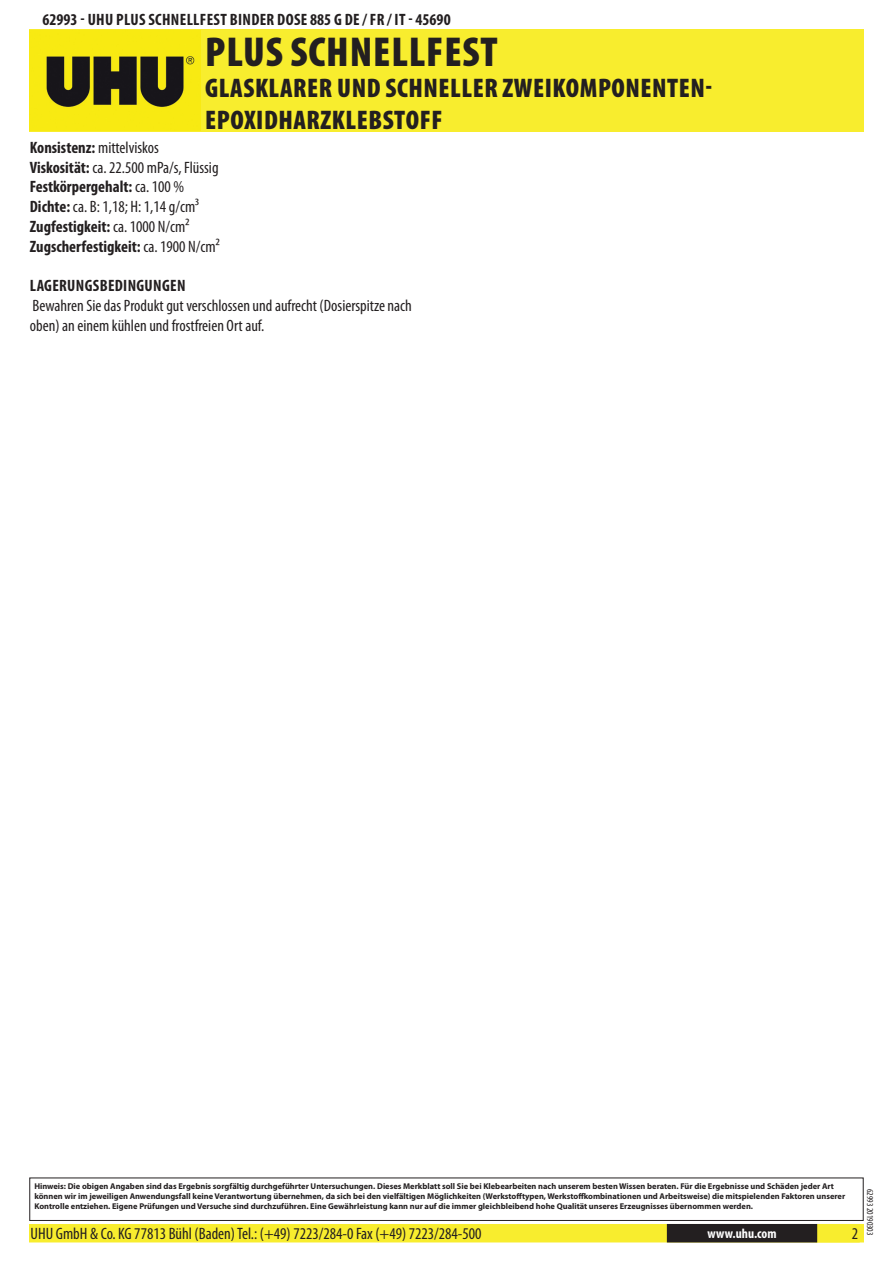
<style>
.page{position:relative;width:893px;height:1263px;background:#fff}
.page>*{position:absolute;margin:0;border:0;box-sizing:border-box;transform-origin:0 0}
.t1{font:900 condensed 42px "Myriad Pro";color:#231f20}
.t2{font:900 condensed 27px/32.4px "Myriad Pro";letter-spacing:.02em;color:#231f20}
.t3{font:condensed 16.5px/19.8px "Myriad Pro";color:#231f20}
.t4{font:700 condensed 16.5px "Myriad Pro";letter-spacing:.02em;color:#231f20}
.t5{font:700 condensed 13.5px "Myriad Pro";color:#fff}
.t6{font:condensed 9px "Myriad Pro";color:#231f20}
.t7{font:700 8.4px/10.1px "Myriad Pro";color:#231f20}
.s1{font-weight:700}
</style>
<div class="page">
<div style="left:30px;top:1225px;width:833px;height:17px;background:#f8ed2e"></div>
<div style="left:29px;top:1224px;width:835px;height:18px;border:2px solid #f8ed2e"></div>
<div style="left:816px;top:1224px;width:44px;height:18px;border:2px solid #f8ed2e"></div>
<div style="left:668px;top:1225px;width:148px;height:17px;background:#231f20"></div>
<div style="left:667px;top:1224px;width:150px;height:18px;border:2px solid #231f20"></div>
<div style="left:29px;top:1177px;width:835px;height:44px;border:1px solid #231f20"></div>
<div style="left:30px;top:30px;width:834px;height:102px;background:#f8ed2e"></div>
<img style="left:30px;top:31px;width:171px;height:100px">
<h3 class="t4" style="left:43px;top:9px;width:410px">62993 - UHU PLUS SCHNELLFEST Binder Dose 885 g DE / FR / IT - 45690</h3>
<h1 class="t1" style="left:205px;top:25px;width:20px">PLUS</h1>
<h1 class="t1" style="left:290px;top:25px;width:20px">SCHNELLFEST</h1>
<h2 class="t2" style="left:205px;top:71px;width:509px">GLASKLARER UND SCHNELLER ZWEIKOMPONENTEN-<br>EPOXIDHARZKLEBSTOFF</h2>
<h3 class="t3" style="left:30px;top:137px;width:192px"><span class="s1">Konsistenz:</span> mittelviskos<br><span class="s1">Viskosität:</span> ca. 22.500 mPa/s, Flüssig<br><span class="s1">Festkörpergehalt:</span> ca. 100 %<br><span class="s1">Dichte:</span> ca. B: 1,18; H: 1,14 g/cm³<br><span class="s1">Zugfestigkeit:</span> ca. 1000 N/cm²<br><span class="s1">Zugscherfestigkeit:</span> ca. 1900 N/cm²</h3>
<h3 class="t4" style="left:30px;top:275px;width:148px">Lagerungsbedingungen</h3>
<h3 class="t3" style="left:30px;top:296px;width:384px">Bewahren Sie das Produkt gut verschlossen und aufrecht (Dosierspitze nach oben) an einem kühlen und frostfreien Ort auf.</h3>
<p class="t7" style="left:34px;top:1181px;width:812px">Hinweis: Die obigen Angaben sind das Ergebnis sorgfältig durchgeführter Untersuchungen. Dieses Merkblatt soll Sie bei Klebearbeiten nach unserem besten Wissen beraten. Für die Ergebnisse und Schäden jeder Art können wir im jeweiligen Anwendungsfall keine Verantwortung übernehmen, da sich bei den vielfältigen Möglichkeiten (Werkstofftypen, Werkstoffkombinationen und Arbeitsweise) die mitspielenden Faktoren unserer<br>Kontrolle entziehen. Eigene Prüfungen und Versuche sind durchzuführen. Eine Gewährleistung kann nur auf die immer gleichbleibend hohe Qualität unseres Erzeugnisses übernommen werden.</p>
<h3 class="t3" style="left:31px;top:1224px;width:453px">UHU GmbH &amp; Co. KG 77813 Bühl (Baden) Tel.: (+49) 7223/284-0 Fax (+49) 7223/284-500</h3>
<h3 class="t5" style="left:707px;top:1225px;width:71px">www.uhu.com</h3>
<h3 class="t3" style="left:852px;top:1224px;width:8px">2</h3>
<p class="t6" style="left:875px;top:1189px;width:48px;rotate:90deg">62993 20190303</p>
</div>
